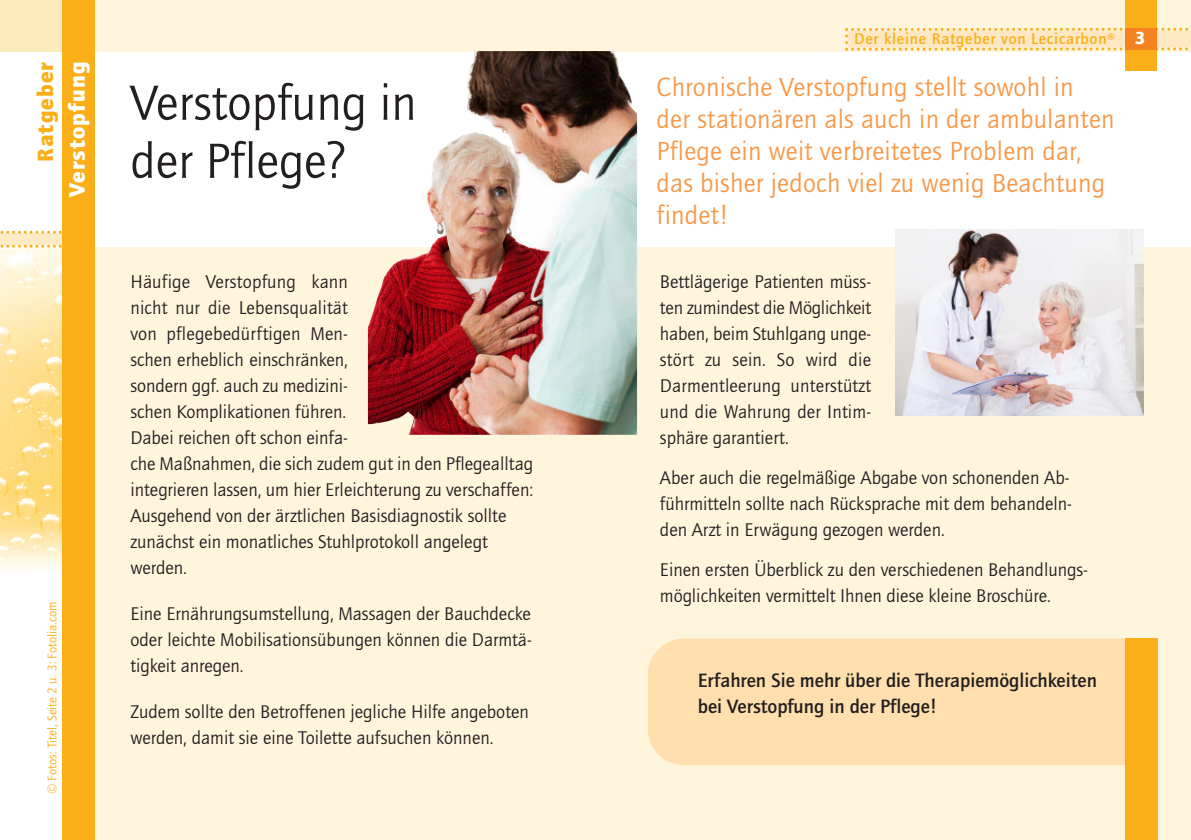
<style>
.page{position:relative;width:1191px;height:840px;background:#fff}
.page>*{position:absolute;margin:0;border:0;box-sizing:border-box;transform-origin:0 0}
.t1{font:51px/58px "Quay Sans";color:#231f20}
.t2{font:27px/32px "Quay Sans";letter-spacing:.01em;color:#f79848}
.t3{font:900 23px "Quay Sans";letter-spacing:.05em;color:#fff}
.t4{font:900 23px "Quay Sans";letter-spacing:.05em;color:#faaf18}
.t5{font:500 20px/26px "Quay Sans";color:#231f20}
.t6{font:19px/26px "Quay Sans";color:#231f20}
.t7{font:500 16px "Quay Sans";letter-spacing:.05em;color:#faaf18}
.t8{font:13px "Quay Sans";color:#faaf18}
.s1{font-weight:900;font-size:18px;color:#fff}
</style>
<div class="page">
<img style="left:0;top:247px;width:62px;height:323px">
<svg style="left:0;top:230px;width:62px;height:17px"></svg>
<div style="left:0;top:0;width:72px;height:51px;background:#feebbb"></div>
<div style="left:94px;top:0;width:1097px;height:51px;background:#fef5dc"></div>
<div style="left:91px;top:247px;width:1100px;height:592px;background:#fef5dc"></div>
<svg style="left:845px;top:28px;width:346px;height:23px;background:#fde4b7"></svg>
<div style="left:62px;top:0;width:33px;height:839px;background:#faaf18"></div>
<div style="left:648px;top:638px;width:509px;height:126px;background:#fedfad;border-radius:36px"></div>
<div style="left:1125px;top:638px;width:32px;height:201px;background:#faaf18"></div>
<div style="left:1125px;top:0;width:31px;height:71px;background:#faaf18"></div>
<div style="left:1125px;top:28px;width:31px;height:22px;background:#f58220"></div>
<img style="left:368px;top:51px;width:269px;height:383px">
<img style="left:895px;top:229px;width:248px;height:186px">
<p class="t4" style="left:32px;top:162px;width:101px;rotate:-90deg">Ratgeber</p>
<p class="t3" style="left:63px;top:197px;width:137px;rotate:-90deg">Verstopfung</p>
<p class="t8" style="left:45px;top:794px;width:194px;rotate:-90deg">© Fotos: Titel, Seite 2 u. 3: Fotolia.com</p>
<p class="t7" style="left:854px;top:30px;width:293px">Der kleine Ratgeber von Lecicarbon® <span class="s1">3</span></p>
<h1 class="t1" style="left:130px;top:73px;width:287px">Verstopfung in der Pflege?</h1>
<h2 class="t2" style="left:656px;top:70px;width:459px">Chronische Verstopfung stellt sowohl in<br>der stationären als auch in der ambulanten Pflege ein weit verbreitetes Problem dar, das bisher jedoch viel zu wenig Beachtung findet!</h2>
<p class="t6" style="left:130px;top:268px;width:404px">Häufige Verstopfung kann<br>nicht nur die Lebensqualität<br>von pflegebedürftigen Men-<br>schen erheblich einschränken,<br>sondern ggf. auch zu medizini-<br>schen Komplikationen führen.<br>Dabei reichen oft schon einfa-<br>che Maßnahmen, die sich zudem gut in den Pflegealltag integrieren lassen, um hier Erleichterung zu verschaffen:<br>Ausgehend von der ärztlichen Basisdiagnostik sollte zunächst ein monatliches Stuhlprotokoll angelegt werden.</p>
<p class="t6" style="left:130px;top:600px;width:403px;text-align:justify">Eine Ernährungsumstellung, Massagen der Bauchdecke oder leichte Mobilisationsübungen können die Darmtä&shy;tigkeit anregen.</p>
<p class="t6" style="left:130px;top:698px;width:400px">Zudem sollte den Betroffenen jegliche Hilfe angeboten werden, damit sie eine Toilette aufsuchen können.</p>
<p class="t6" style="left:660px;top:268px;width:213px;text-align:justify">Bettlägerige Patienten müss&shy;ten zumindest die Möglichkeit haben, beim Stuhlgang unge&shy;stört zu sein. So wird die Darmentleerung unterstützt und die Wahrung der Intim&shy;sphäre garantiert.</p>
<p class="t6" style="left:660px;top:464px;width:413px">Aber auch die regelmäßige Abgabe von schonenden Ab&shy;führmitteln sollte nach Rücksprache mit dem behandeln&shy;den Arzt in Erwägung gezogen werden.</p>
<p class="t6" style="left:660px;top:556px;width:429px">Einen ersten Überblick zu den verschiedenen Behandlungs&shy;möglichkeiten vermittelt Ihnen diese kleine Broschüre.</p>
<p class="t5" style="left:697px;top:666px;width:401px">Erfahren Sie mehr über die Therapiemöglichkeiten bei Verstopfung in der Pflege!</p>
</div>
